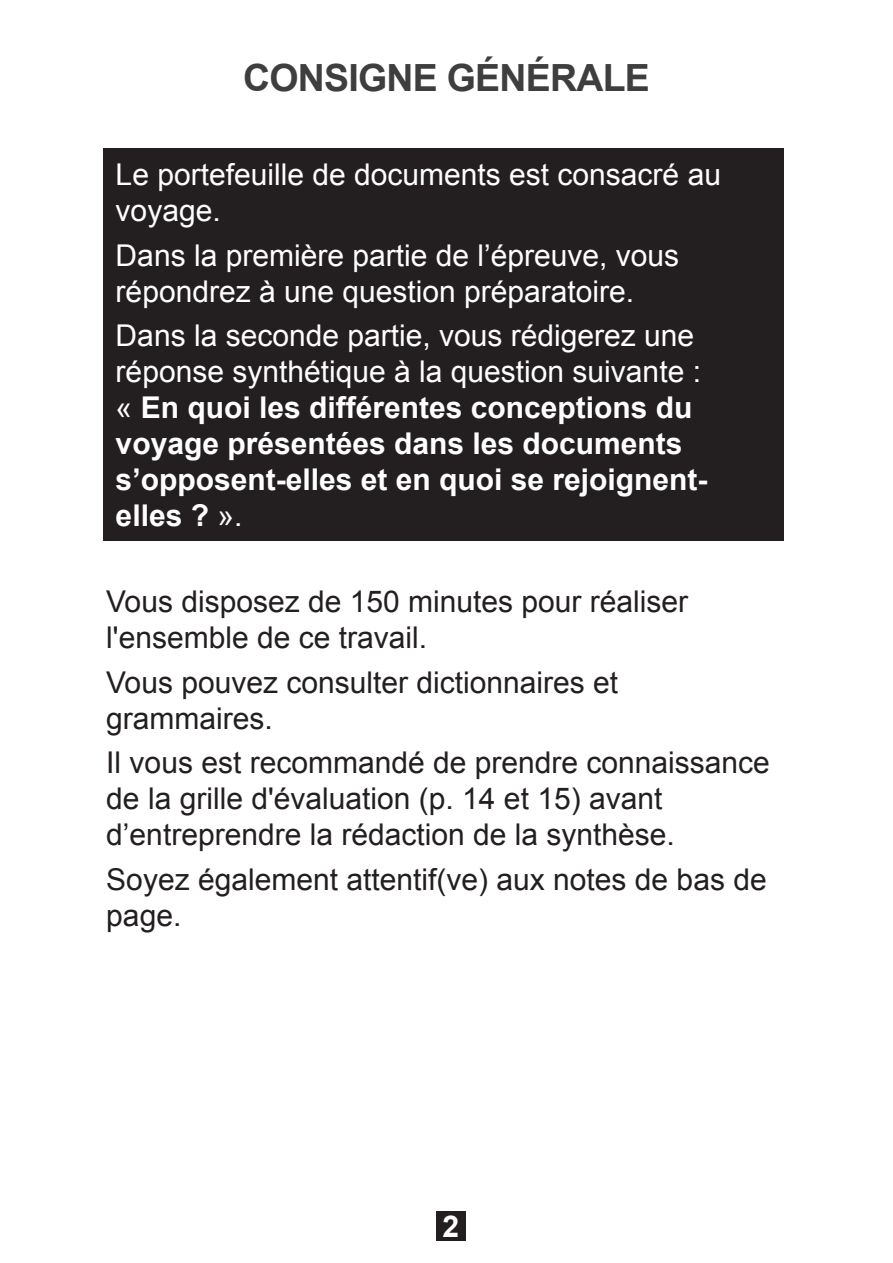
<style>
.page{position:relative;width:893px;height:1263px;background:#fff}
.page>*{position:absolute;margin:0;border:0;box-sizing:border-box;transform-origin:0 0}
.t1{font:700 37.5px "Arial";letter-spacing:-.02em;color:#3e3e3f}
.t2{font:30px/36px "Arial";color:#231f20}
.t3{font:700 30px/36px "Arial";color:#fff}
.t4{font:30px/36px "Arial";color:#fff}
.s1{font-weight:400}
</style>
<div class="page">
<div style="left:103px;top:149px;width:680px;height:392px;background:#231f20"></div>
<div style="left:436px;top:1211px;width:30px;height:30px;background:#231f20"></div>
<p class="t1" style="left:243px;top:57px;width:408px">Consigne générale</p>
<p class="t4" style="left:116px;top:157px;width:607px">Le portefeuille de documents est consacré au voyage.</p>
<p class="t4" style="left:116px;top:237px;width:565px">Dans la première partie de l’épreuve, vous répondrez à une question préparatoire.</p>
<p class="t3" style="left:116px;top:318px;width:593px"><span class="s1">Dans la seconde partie, vous rédigerez une réponse synthétique à la question suivante : «</span> En quoi les différentes conceptions du voyage présentées dans les documents s’opposent-elles et en quoi se rejoignent&shy;elles ? <span class="s1">».</span></p>
<p class="t2" style="left:106px;top:584px;width:583px">Vous disposez de 150 minutes pour réaliser l'ensemble de ce travail.</p>
<p class="t2" style="left:106px;top:664px;width:513px">Vous pouvez consulter dictionnaires et grammaires.</p>
<p class="t2" style="left:106px;top:745px;width:665px">Il vous est recommandé de prendre connaissance de la grille d'évaluation (p. 14 et 15) avant d’entreprendre la rédaction de la synthèse.</p>
<p class="t2" style="left:106px;top:861px;width:662px">Soyez également attentif(ve) aux notes de bas de page.</p>
<p class="t3" style="left:442px;top:1208px;width:18px">2</p>
</div>
